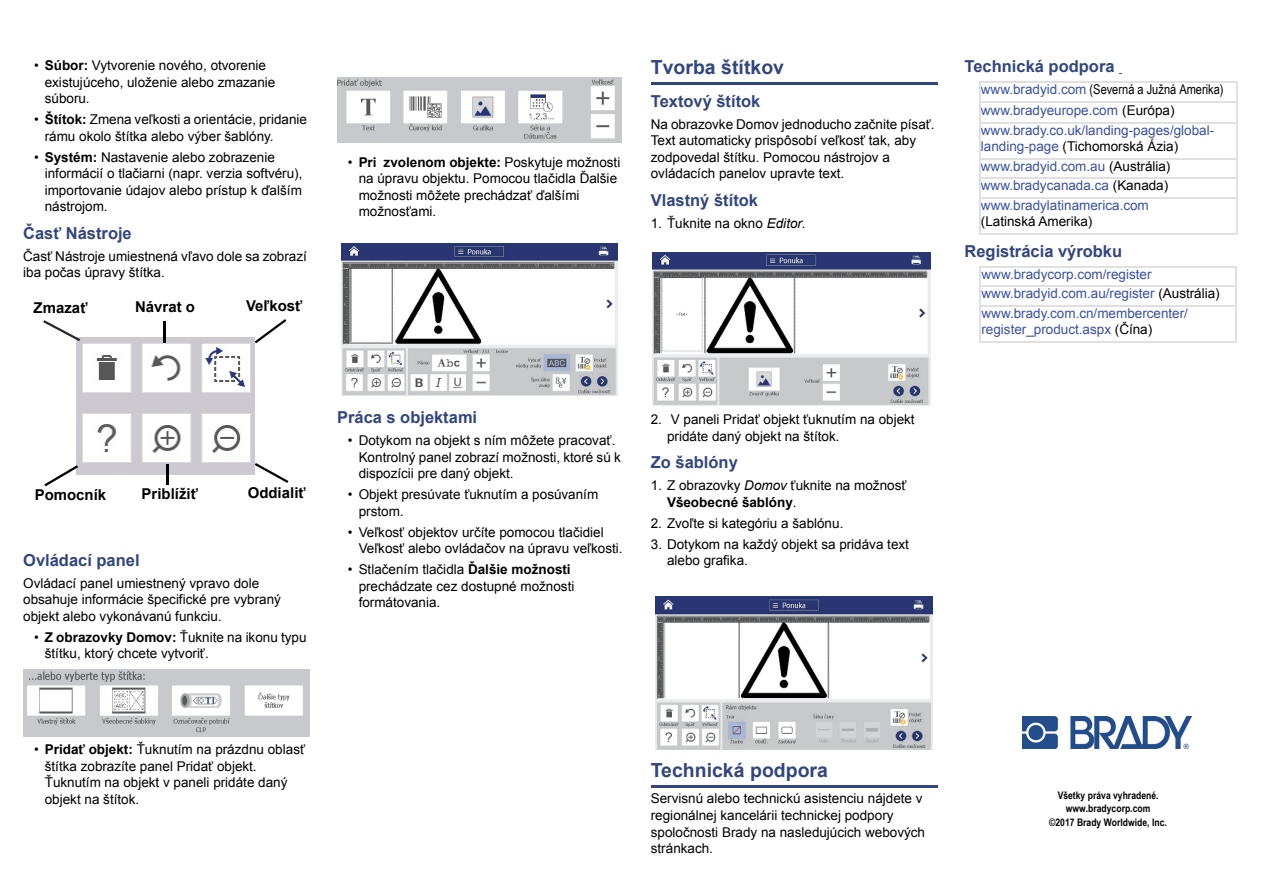
<style>
.page{position:relative;width:1263px;height:893px;background:#fff}
.page>*{position:absolute;margin:0;border:0;box-sizing:border-box;transform-origin:0 0}
.t1{font:700 19.5px "Arial";color:#32457e}
.t2{font:700 16.5px "Arial";color:#32457e}
.t3{font:700 15px "Arial";color:#000}
.t4{font:13.5px/16.5px "Arial";color:#000}
.t5{font:13.5px/19.5px "Arial";color:#3b51a3}
.t6{font:13.5px "Arial Narrow";color:#000}
.t7{font:700 10.5px/13.5px "Arial Narrow";color:#000;text-align:center}
.s1{font-weight:700}
.s2{font-style:italic}
.s3{font-family:"Arial";color:#3b51a3}
.s4{color:#000}
</style>
<div class="page">
<svg style="left:651px;top:82px;width:287px;height:1px"></svg>
<hr style="left:651px;top:83px;width:287px;height:2px;background:#32457e">
<svg style="left:651px;top:785px;width:287px;height:1px"></svg>
<hr style="left:651px;top:786px;width:287px;height:2px;background:#32457e">
<img style="left:77px;top:338px;width:178px;height:137px">
<svg style="left:43px;top:320px;width:37px;height:21px"></svg>
<hr style="left:163px;top:321px;width:2px;height:21px;background:#000">
<svg style="left:255px;top:319px;width:31px;height:24px"></svg>
<svg style="left:255px;top:463px;width:33px;height:20px"></svg>
<hr style="left:166px;top:464px;width:3px;height:20px;background:#000">
<svg style="left:44px;top:465px;width:34px;height:21px"></svg>
<img style="left:23px;top:670px;width:287px;height:66px">
<img style="left:337px;top:77px;width:284px;height:66px">
<img style="left:341px;top:244px;width:276px;height:152px">
<img style="left:652px;top:252px;width:278px;height:153px">
<img style="left:655px;top:597px;width:277px;height:152px">
<hr style="left:979px;top:83px;width:1px;height:150px;background:#e0e0e0">
<hr style="left:1236px;top:83px;width:1px;height:150px;background:#e0e0e0">
<hr style="left:979px;top:82px;width:258px;height:1px;background:#e0e0e0">
<hr style="left:979px;top:101px;width:258px;height:1px;background:#e0e0e0">
<hr style="left:979px;top:122px;width:258px;height:1px;background:#e0e0e0">
<hr style="left:979px;top:158px;width:258px;height:1px;background:#e0e0e0">
<hr style="left:979px;top:178px;width:258px;height:1px;background:#e0e0e0">
<hr style="left:979px;top:197px;width:258px;height:1px;background:#e0e0e0">
<hr style="left:979px;top:233px;width:258px;height:1px;background:#e0e0e0">
<hr style="left:979px;top:267px;width:2px;height:74px;background:#e0e0e0">
<hr style="left:1235px;top:267px;width:2px;height:74px;background:#e0e0e0">
<hr style="left:979px;top:266px;width:258px;height:1px;background:#e0e0e0">
<hr style="left:979px;top:286px;width:258px;height:1px;background:#e0e0e0">
<hr style="left:979px;top:305px;width:258px;height:1px;background:#e0e0e0">
<hr style="left:979px;top:341px;width:258px;height:1px;background:#e0e0e0">
<img style="left:1023px;top:717px;width:168px;height:32px">
<p class="t4" style="left:45px;top:57px;width:232px;text-indent:-11px">• <span class="s1">Súbor:</span> Vytvorenie nového, otvorenie existujúceho, uloženie alebo zmazanie súboru.</p>
<p class="t4" style="left:45px;top:111px;width:264px;text-indent:-11px">• <span class="s1">Štítok:</span> Zmena veľkosti a orientácie, pridanie rámu okolo štítka alebo výber šablóny.</p>
<p class="t4" style="left:45px;top:149px;width:259px;text-indent:-11px">• <span class="s1">Systém:</span> Nastavenie alebo zobrazenie informácií o tlačiarni (napr. verzia softvéru), importovanie údajov alebo prístup k ďalším nástrojom.</p>
<p class="t2" style="left:23px;top:222px;width:110px">Časť Nástroje</p>
<p class="t4" style="left:23px;top:248px;width:285px">Časť Nástroje umiestnená vľavo dole sa zobrazí iba počas úpravy štítka.</p>
<p class="t3" style="left:34px;top:298px;width:55px">Zmazať</p>
<p class="t3" style="left:135px;top:297px;width:61px">Návrat o</p>
<p class="t3" style="left:246px;top:296px;width:58px">Veľkosť</p>
<p class="t4" style="left:359px;top:154px;width:263px;text-indent:-11px">• <span class="s1">Pri zvolenom objekte:</span> Poskytuje možnosti na úpravu objektu. Pomocou tlačidla Ďalšie možnosti môžete prechádzať ďalšími možnosťami.</p>
<h1 class="t1" style="left:651px;top:54px;width:135px">Tvorba štítkov</h1>
<p class="t2" style="left:651px;top:90px;width:111px">Textový štítok</p>
<p class="t4" style="left:651px;top:116px;width:285px">Na obrazovke Domov jednoducho začnite písať.<br>Text automaticky prispôsobí veľkosť tak, aby zodpovedal štítku. Pomocou nástrojov a ovládacích panelov upravte text.</p>
<p class="t2" style="left:651px;top:189px;width:109px">Vlastný štítok</p>
<p class="t4" style="left:651px;top:215px;width:156px">1. Ťuknite na okno <span class="s2">Editor</span>.</p>
<p class="t3" style="left:35px;top:485px;width:73px">Pomocník</p>
<p class="t3" style="left:142px;top:484px;width:58px">Priblížiť</p>
<p class="t3" style="left:248px;top:483px;width:59px">Oddialiť</p>
<p class="t2" style="left:23px;top:549px;width:118px">Ovládací panel</p>
<p class="t4" style="left:23px;top:575px;width:259px">Ovládací panel umiestnený vpravo dole obsahuje informácie špecifické pre vybraný objekt alebo vykonávanú funkciu.</p>
<p class="t4" style="left:45px;top:629px;width:263px;text-indent:-11px">• <span class="s1">Z obrazovky Domov:</span> Ťuknite na ikonu typu štítku, ktorý chcete vytvoriť.</p>
<p class="t2" style="left:337px;top:406px;width:142px">Práca s objektami</p>
<p class="t4" style="left:359px;top:432px;width:264px;text-indent:-11px">• Dotykom na objekt s ním môžete pracovať.<br>Kontrolný panel zobrazí možnosti, ktoré sú k dispozícii pre daný objekt.</p>
<p class="t4" style="left:359px;top:486px;width:241px;text-indent:-11px">• Objekt presúvate ťuknutím a posúvaním prstom.</p>
<p class="t4" style="left:359px;top:524px;width:265px;text-indent:-11px">• Veľkosť objektov určíte pomocou tlačidiel<br>Veľkosť alebo ovládačov na úpravu veľkosti.</p>
<p class="t4" style="left:359px;top:561px;width:217px;text-indent:-11px">• Stlačením tlačidla <span class="s1">Ďalšie možnosti </span>prechádzate cez dostupné možnosti formátovania.</p>
<p class="t4" style="left:667px;top:411px;width:249px;text-indent:-16px">2. V paneli Pridať objekt ťuknutím na objekt pridáte daný objekt na štítok.</p>
<p class="t2" style="left:651px;top:451px;width:89px">Zo šablóny</p>
<p class="t4" style="left:667px;top:477px;width:241px;text-indent:-16px">1. Z obrazovky <span class="s2">Domov</span> ťuknite na možnosť<br><span class="s1">Všeobecné šablóny</span>.</p>
<p class="t4" style="left:651px;top:515px;width:194px">2. Zvoľte si kategóriu a šablónu.</p>
<p class="t4" style="left:667px;top:536px;width:243px;text-indent:-16px">3. Dotykom na každý objekt sa pridáva text alebo grafika.</p>
<p class="t2" style="left:965px;top:55px;width:151px">Technická podpora</p>
<p class="t6" style="left:981px;top:80px;width:244px"><span class="s3">www.bradyid.com</span> (Severná a Južná Amerika)</p>
<p class="t5" style="left:981px;top:100px;width:235px;line-height:20px">www.bradyeurope.com <span class="s4">(Európa) </span>www.brady.co.uk/landing-pages/global-</p>
<p class="t5" style="left:981px;top:137px;width:199px">landing-page <span class="s4">(Tichomorská Ázia) </span>www.bradyid.com.au <span class="s4">(Austrália) </span>www.bradycanada.ca <span class="s4">(Kanada) </span>www.bradylatinamerica.com</p>
<p class="t4" style="left:981px;top:213px;width:113px">(Latinská Amerika)</p>
<p class="t5" style="left:981px;top:264px;width:240px">www.bradycorp.com/register www.bradyid.com.au/register <span class="s4">(Austrália) </span>www.brady.com.cn/membercenter/</p>
<p class="t5" style="left:981px;top:320px;width:172px">register_product.aspx <span class="s4">(Čína)</span></p>
<p class="t2" style="left:965px;top:240px;width:159px">Registrácia výrobku</p>
<p class="t4" style="left:45px;top:741px;width:262px;text-indent:-11px">• <span class="s1">Pridať objekt:</span> Ťuknutím na prázdnu oblasť štítka zobrazíte panel Pridať objekt.<br>Ťuknutím na objekt v paneli pridáte daný objekt na štítok.</p>
<h1 class="t1" style="left:651px;top:757px;width:179px">Technická podpora</h1>
<p class="t4" style="left:651px;top:791px;width:276px">Servisnú alebo technickú asistenciu nájdete v regionálnej kancelárii technickej podpory spoločnosti Brady na nasledujúcich webových stránkach.</p>
<p class="t7" style="left:1049px;top:788px;width:119px">Všetky práva vyhradené. www.bradycorp.com<br>©2017 Brady Worldwide, Inc.</p>
</div>
